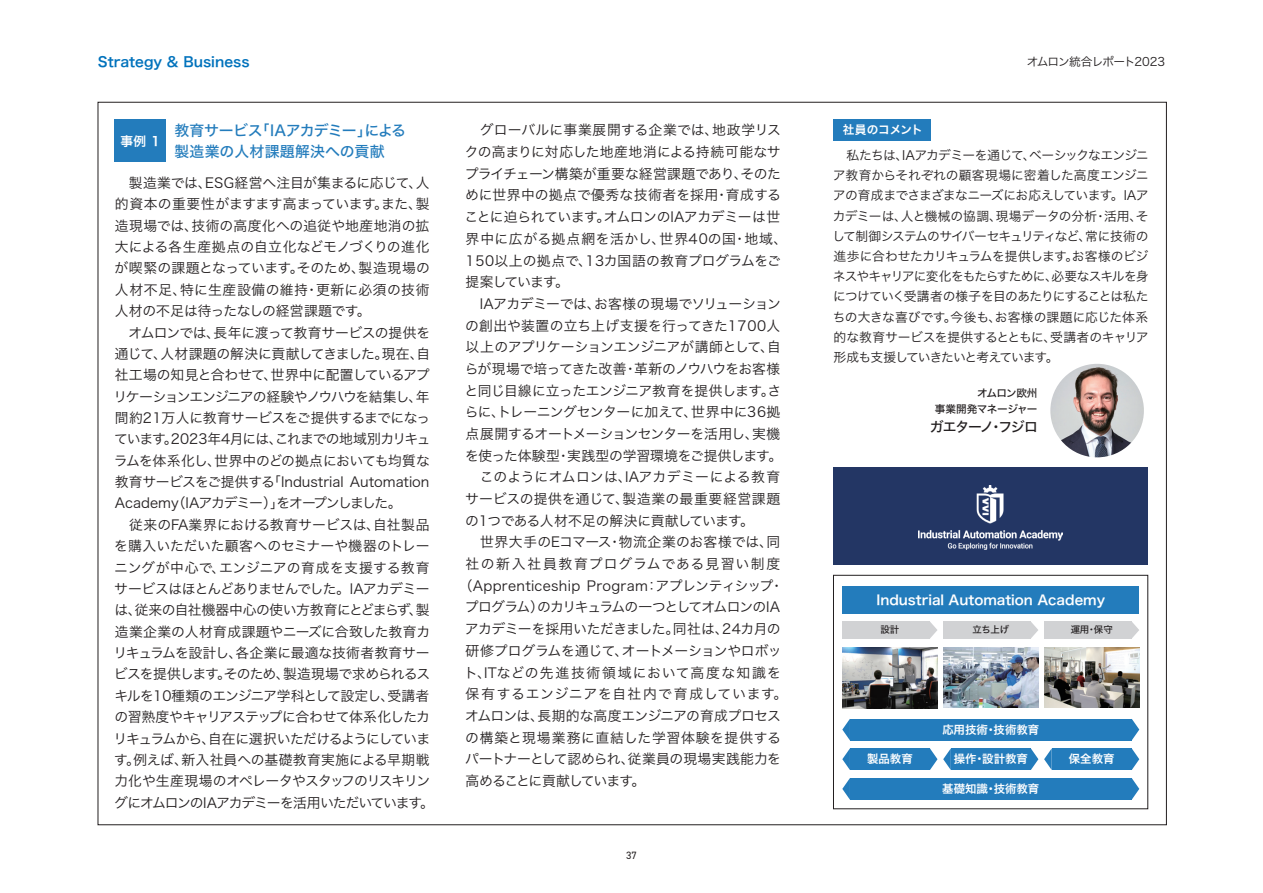
<style>
.page{position:relative;width:1263px;height:893px;background:#fff}
.page>*{position:absolute;margin:0;border:0;box-sizing:border-box;transform-origin:0 0}
.t1{font:14.85px/21.3px "Hiragino Sans W5";letter-spacing:-.005em;color:#237cbc}
.t2{font:13.8px/21.3px "Hiragino Sans W3";letter-spacing:-.01em;color:#231f20}
.t3{font:13.8px "Hiragino Sans W3";letter-spacing:.015em;color:#231f20}
.t4{font:13.8px "Hiragino Sans W3";letter-spacing:.02em;color:#231f20}
.t5{font:13.8px "Hiragino Sans W3";letter-spacing:-.035em;color:#231f20}
.t6{font:13.8px "Hiragino Sans W3";letter-spacing:-.04em;color:#231f20}
.t7{font:13.8px "Hiragino Sans W3";letter-spacing:.045em;color:#231f20}
.t8{font:13.8px "Hiragino Sans W3";letter-spacing:.095em;color:#231f20}
.t9{font:13.8px "Hiragino Sans W3";letter-spacing:-.06em;color:#231f20}
.t10{font:13.8px "Hiragino Sans W3";letter-spacing:-.03em;color:#231f20}
.t11{font:13.8px "Hiragino Sans W3";letter-spacing:-.045em;color:#231f20}
.t12{font:13.8px "Hiragino Sans W3";letter-spacing:.01em;color:#231f20}
.t13{font:13.8px "Hiragino Sans W3";letter-spacing:.06em;color:#231f20}
.t14{font:13.8px "Hiragino Sans W6";color:#0072bc}
.t15{font:13.8px "Hiragino Sans W3";letter-spacing:-.07em;color:#231f20}
.t16{font:13.8px "Hiragino Sans W5";letter-spacing:-.085em;color:#231f20}
.t17{font:13.8px "Hiragino Sans W3";letter-spacing:-.065em;color:#231f20}
.t18{font:13.5px "Hiragino Sans W6";color:#fff}
.t19{font:12.75px/20.2px "Hiragino Sans W3";letter-spacing:-.06em;color:#231f20;text-align:justify}
.t20{font:12.75px "Hiragino Sans W6";color:#fff}
.t21{font:11.7px "Hiragino Sans W3";letter-spacing:-.075em;color:#231f20}
.t22{font:11.7px "Hiragino Sans W6";letter-spacing:-.02em;color:#fff}
.t23{font:11.4px "Hiragino Sans W6";color:#fff}
.t24{font:10.65px/15.9px "Hiragino Sans W5";letter-spacing:-.045em;color:#231f20;text-align:right}
.t25{font:10.65px "DIN2014";color:#231f20}
.t26{font:9.45px "Hiragino Sans W5";letter-spacing:-.02em;color:#231f20}
</style>
<div class="page">
<div style="left:833px;top:467px;width:315px;height:98px;background:#233664"></div>
<img style="left:919px;top:485px;width:144px;height:65px">
<div style="left:842px;top:586px;width:297px;height:28px;background:#237cbc"></div>
<img style="left:842px;top:647px;width:95px;height:61px">
<img style="left:943px;top:647px;width:95px;height:60px">
<img style="left:1044px;top:647px;width:95px;height:61px">
<div style="left:842px;top:621px;width:88px;height:18px;background:#d1d2d4"></div>
<svg style="left:930px;top:622px;width:7px;height:16px"></svg>
<div style="left:850px;top:719px;width:282px;height:21px;background:#237cbc"></div>
<svg style="left:1132px;top:719px;width:7px;height:21px"></svg>
<svg style="left:842px;top:719px;width:8px;height:21px"></svg>
<div style="left:850px;top:778px;width:282px;height:22px;background:#237cbc"></div>
<svg style="left:1132px;top:778px;width:7px;height:21px"></svg>
<svg style="left:842px;top:778px;width:8px;height:22px"></svg>
<div style="left:850px;top:748px;width:80px;height:22px;background:#237cbc"></div>
<svg style="left:930px;top:748px;width:7px;height:22px"></svg>
<svg style="left:842px;top:748px;width:8px;height:22px"></svg>
<div style="left:951px;top:748px;width:80px;height:22px;background:#237cbc"></div>
<svg style="left:1031px;top:748px;width:7px;height:22px"></svg>
<svg style="left:943px;top:748px;width:8px;height:22px"></svg>
<div style="left:1052px;top:748px;width:80px;height:22px;background:#237cbc"></div>
<svg style="left:1132px;top:749px;width:7px;height:21px"></svg>
<svg style="left:1044px;top:748px;width:8px;height:22px"></svg>
<div style="left:943px;top:621px;width:88px;height:18px;background:#d1d2d4"></div>
<svg style="left:1031px;top:622px;width:7px;height:16px"></svg>
<div style="left:1044px;top:621px;width:88px;height:18px;background:#d1d2d4"></div>
<svg style="left:1132px;top:622px;width:7px;height:16px"></svg>
<div style="left:833px;top:575px;width:315px;height:234px;border:1px solid #231f20"></div>
<img style="left:1050px;top:364px;width:94px;height:93px;border-radius:47px">
<div style="left:115px;top:120px;width:51px;height:42px;background:#237cbc"></div>
<div style="left:833px;top:119px;width:98px;height:21px;background:#237cbc"></div>
<p class="t14" style="left:98px;top:50px;width:153px">Strategy &amp; Business</p>
<p class="t21" style="left:1027px;top:51px;width:140px">オムロン統合レポート2023</p>
<p class="t1" style="left:174px;top:119px;width:233px">教育サービス「IAアカデミー」による製造業の人材課題解決への貢献</p>
<p class="t22" style="left:843px;top:119px;width:82px">社員のコメント</p>
<p class="t3" style="left:466px;top:118px;width:317px">　グローバルに事業展開する企業では、地政学リス</p>
<p class="t2" style="left:465px;top:140px;width:317px">クの高まりに対応した地産地消による持続可能なサ</p>
<p class="t2" style="left:465px;top:162px;width:318px">プライチェーン構築が重要な経営課題であり、そのた</p>
<p class="t3" style="left:465px;top:183px;width:317px">めに世界中の拠点で優秀な技術者を採用・育成する</p>
<p class="t2" style="left:465px;top:205px;width:317px">ことに迫られています。オムロンのIAアカデミーは世</p>
<p class="t7" style="left:466px;top:226px;width:323px">界中に広がる拠点網を活かし、世界40の国・地域、</p>
<p class="t3" style="left:466px;top:248px;width:317px">150以上の拠点で、13カ国語の教育プログラムをご</p>
<p class="t17" style="left:466px;top:270px;width:105px">提案しています。</p>
<p class="t5" style="left:466px;top:291px;width:317px">　IAアカデミーでは、お客様の現場でソリューション</p>
<p class="t4" style="left:465px;top:313px;width:317px">の創出や装置の立ち上げ支援を行ってきた1700人</p>
<p class="t6" style="left:466px;top:335px;width:317px">以上のアプリケーションエンジニアが講師として、自</p>
<p class="t5" style="left:465px;top:356px;width:317px">らが現場で培ってきた改善・革新のノウハウをお客様</p>
<p class="t2" style="left:464px;top:379px;width:318px">と同じ目線に立ったエンジニア教育を提供します。さ</p>
<p class="t2" style="left:465px;top:400px;width:317px">らに、トレーニングセンターに加えて、世界中に36拠</p>
<p class="t11" style="left:466px;top:421px;width:316px">点展開するオートメーションセンターを活用し、実機</p>
<p class="t2" style="left:465px;top:444px;width:319px">を使った体験型・実践型の学習環境をご提供します。</p>
<p class="t3" style="left:466px;top:465px;width:316px">　このようにオムロンは、IAアカデミーによる教育</p>
<p class="t3" style="left:465px;top:487px;width:317px">サービスの提供を通じて、製造業の最重要経営課題</p>
<p class="t2" style="left:465px;top:509px;width:290px">の1つである人材不足の解決に貢献しています。</p>
<p class="t12" style="left:466px;top:530px;width:316px">　世界大手のEコマース・物流企業のお客様では、同</p>
<p class="t8" style="left:466px;top:552px;width:316px">社の新入社員教育プログラムである見習い制度</p>
<p class="t4" style="left:459px;top:573px;width:327px">（Apprenticeship Program：アプレンティシップ・</p>
<p class="t9" style="left:465px;top:595px;width:317px">プログラム）のカリキュラムの一つとしてオムロンのIA</p>
<p class="t10" style="left:465px;top:617px;width:317px">アカデミーを採用いただきました。同社は、24カ月の</p>
<p class="t2" style="left:466px;top:639px;width:317px">研修プログラムを通じて、オートメーションやロボッ</p>
<p class="t8" style="left:464px;top:660px;width:318px">ト、ITなどの先進技術領域において高度な知識を</p>
<p class="t13" style="left:466px;top:682px;width:323px">保有するエンジニアを自社内で育成しています。</p>
<p class="t6" style="left:465px;top:703px;width:317px">オムロンは、長期的な高度エンジニアの育成プロセス</p>
<p class="t7" style="left:465px;top:725px;width:317px">の構築と現場業務に直結した学習体験を提供する</p>
<p class="t2" style="left:465px;top:748px;width:317px">パートナーとして認められ、従業員の現場実践能力を</p>
<p class="t15" style="left:466px;top:769px;width:181px">高めることに貢献しています。</p>
<p class="t20" style="left:121px;top:129px;width:41px">事例 1</p>
<p class="t19" style="left:832px;top:144px;width:318px">　私たちは、IAアカデミーを通じて、ベーシックなエンジニア教育からそれぞれの顧客現場に密着した高度エンジニアの育成までさまざまなニーズにお応えしています。IAアカデミーは、人と機械の協調、現場データの分析・活用、そして制御システムのサイバーセキュリティなど、常に技術の進歩に合わせたカリキュラムを提供します。お客様のビジネスやキャリアに変化をもたらすために、必要なスキルを身につけていく受講者の様子を目のあたりにすることは私たちの大きな喜びです。今後も、お客様の課題に応じた体系的な教育サービスを提供するとともに、受講者のキャリア形成も支援していきたいと考えています。</p>
<p class="t2" style="left:114px;top:171px;width:322px">　製造業では、ESG経営へ注目が集まるに応じて、人的資本の重要性がますます高まっています。また、製造現場では、技術の高度化への追従や地産地消の拡大による各生産拠点の自立化などモノづくりの進化が喫緊の課題となっています。そのため、製造現場の人材不足、特に生産設備の維持・更新に必須の技術人材の不足は待ったなしの経営課題です。<br>　オムロンでは、長年に渡って教育サービスの提供を通じて、人材課題の解決に貢献してきました。現在、自社工場の知見と合わせて、世界中に配置しているアプリケーションエンジニアの経験やノウハウを結集し、年間約21万人に教育サービスをご提供するまでになっています。2023年4月には、これまでの地域別カリキュラムを体系化し、世界中のどの拠点においても均質な教育サービスをご提供する「Industrial Automation<br>Academy（IAアカデミー）」をオープンしました。<br>　従来のFA業界における教育サービスは、自社製品を購入いただいた顧客へのセミナーや機器のトレーニングが中心で、エンジニアの育成を支援する教育サービスはほとんどありませんでした。IAアカデミーは、従来の自社機器中心の使い方教育にとどまらず、製造業企業の人材育成課題やニーズに合致した教育カリキュラムを設計し、各企業に最適な技術者教育サービスを提供します。そのため、製造現場で求められるスキルを10種類のエンジニア学科として設定し、受講者の習熟度やキャリアステップに合わせて体系化したカリキュラムから、自在に選択いただけるようにしています。例えば、新入社員への基礎教育実施による早期戦力化や生産現場のオペレータやスタッフのリスキリングにオムロンのIAアカデミーを活用いただいています。</p>
<p class="t24" style="left:935px;top:384px;width:104px">オムロン欧州<br>事業開発マネージャー</p>
<p class="t16" style="left:930px;top:415px;width:110px">ガエターノ・フジロ</p>
<p class="t18" style="left:876px;top:588px;width:230px">Industrial Automation Academy</p>
<p class="t26" style="left:880px;top:621px;width:20px">設計</p>
<p class="t26" style="left:973px;top:621px;width:38px">立ち上げ</p>
<p class="t26" style="left:1071px;top:621px;width:44px">運用・保守</p>
<p class="t23" style="left:942px;top:719px;width:98px">応用技術・技術教育</p>
<p class="t23" style="left:867px;top:749px;width:47px">製品教育</p>
<p class="t23" style="left:954px;top:749px;width:76px">操作・設計教育</p>
<p class="t23" style="left:1069px;top:749px;width:47px">保全教育</p>
<p class="t23" style="left:942px;top:778px;width:99px">基礎知識・技術教育</p>
<p class="t25" style="left:626px;top:849px;width:12px">37</p>
</div>
